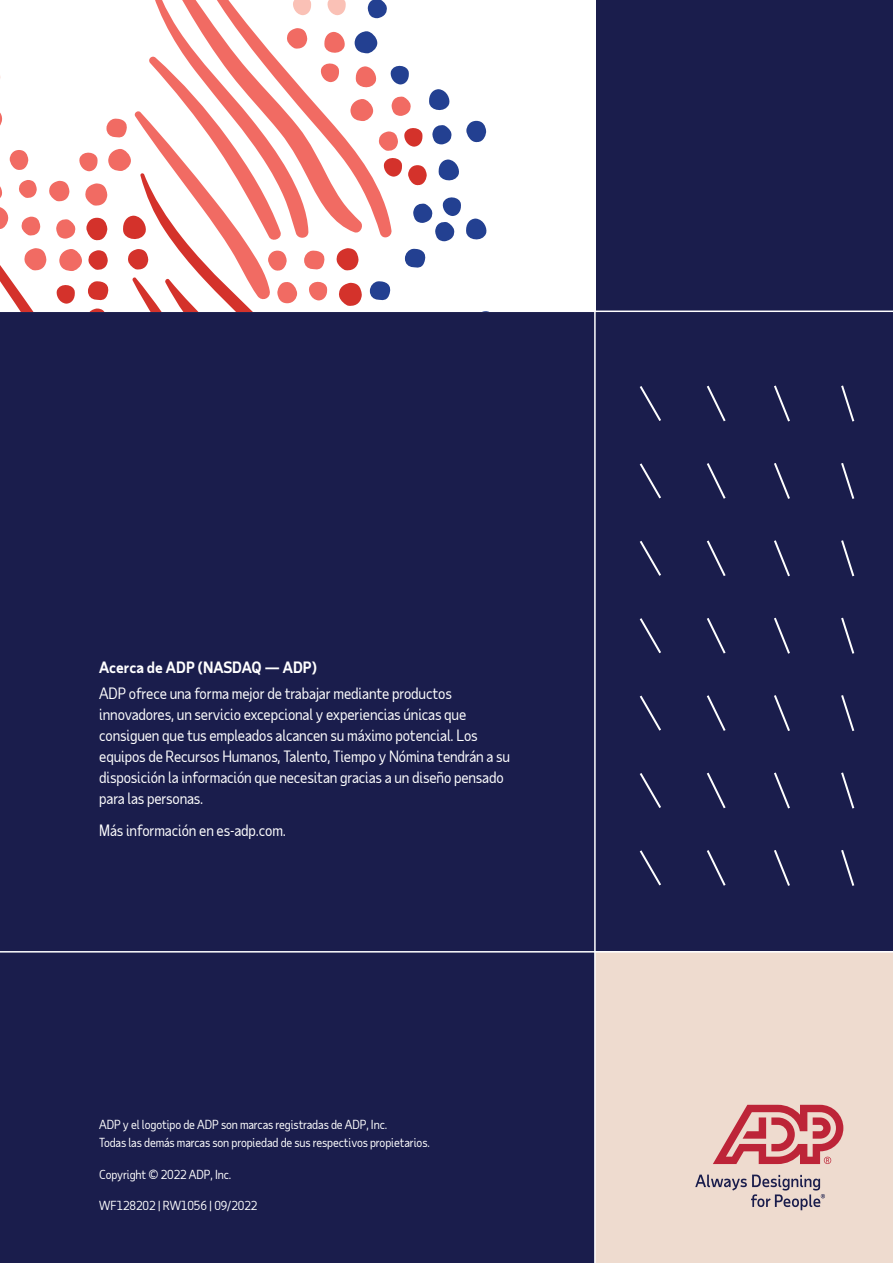
<style>
.page{position:relative;width:893px;height:1263px;background:#1a1d4c}
.page>*{position:absolute;margin:0;border:0;box-sizing:border-box;transform-origin:0 0}
.Body_Copy_-_10pt{font:15px/21px "Taub Sans";letter-spacing:-.01em;color:#fff}
.Heading_-_10pt{font:700 15px "Taub Sans";color:#fff}
.Body_Copy_-_8pt{font:12px "Taub Sans";letter-spacing:-.01em;color:#fff}
</style>
<div class="page">
<div style="left:595px;top:952px;width:298px;height:311px;background:#eedbcf"></div>
<hr style="left:594px;top:0;width:2px;height:1263px;background:#fff">
<svg style="left:695px;top:1174px;width:130px;height:36px"></svg>
<svg style="left:713px;top:1105px;width:130px;height:59px"></svg>
<hr style="left:0;top:311px;width:893px;height:1px;background:#fff">
<hr style="left:0;top:951px;width:893px;height:1px;background:#fff">
<div style="left:0;top:0;width:595px;height:311px;background:#fff"></div>
<svg style="left:0;top:65px;width:487px;height:246px"></svg>
<svg style="left:148px;top:0;width:35px;height:234px"></svg>
<svg style="left:183px;top:0;width:210px;height:241px"></svg>
<svg style="left:640px;top:385px;width:214px;height:501px"></svg>
<p class="Heading_-_10pt" style="left:99px;top:657px;width:219px">Acerca de ADP (NASDAQ — ADP)</p>
<p class="Body_Copy_-_10pt" style="left:99px;top:682px;width:412px">ADP ofrece una forma mejor de trabajar mediante productos innovadores, un servicio excepcional y experiencias únicas que consiguen que tus empleados alcancen su máximo potencial. Los equipos de Recursos Humanos, Talento, Tiempo y Nómina tendrán a su disposición la información que necesitan gracias a un diseño pensado para las personas.</p>
<p class="Body_Copy_-_10pt" style="left:99px;top:819px;width:188px">Más información en es-adp.com.</p>
<p class="Body_Copy_-_8pt" style="left:99px;top:1117px;width:290px">ADP y el logotipo de ADP son marcas registradas de ADP, Inc.</p>
<p class="Body_Copy_-_8pt" style="left:99px;top:1135px;width:332px">Todas las demás marcas son propiedad de sus respectivos propietarios.</p>
<p class="Body_Copy_-_8pt" style="left:99px;top:1167px;width:134px">Copyright © 2022 ADP, Inc.</p>
<p class="Body_Copy_-_8pt" style="left:99px;top:1198px;width:160px">WF128202 | RW1056 | 09/2022</p>
</div>
